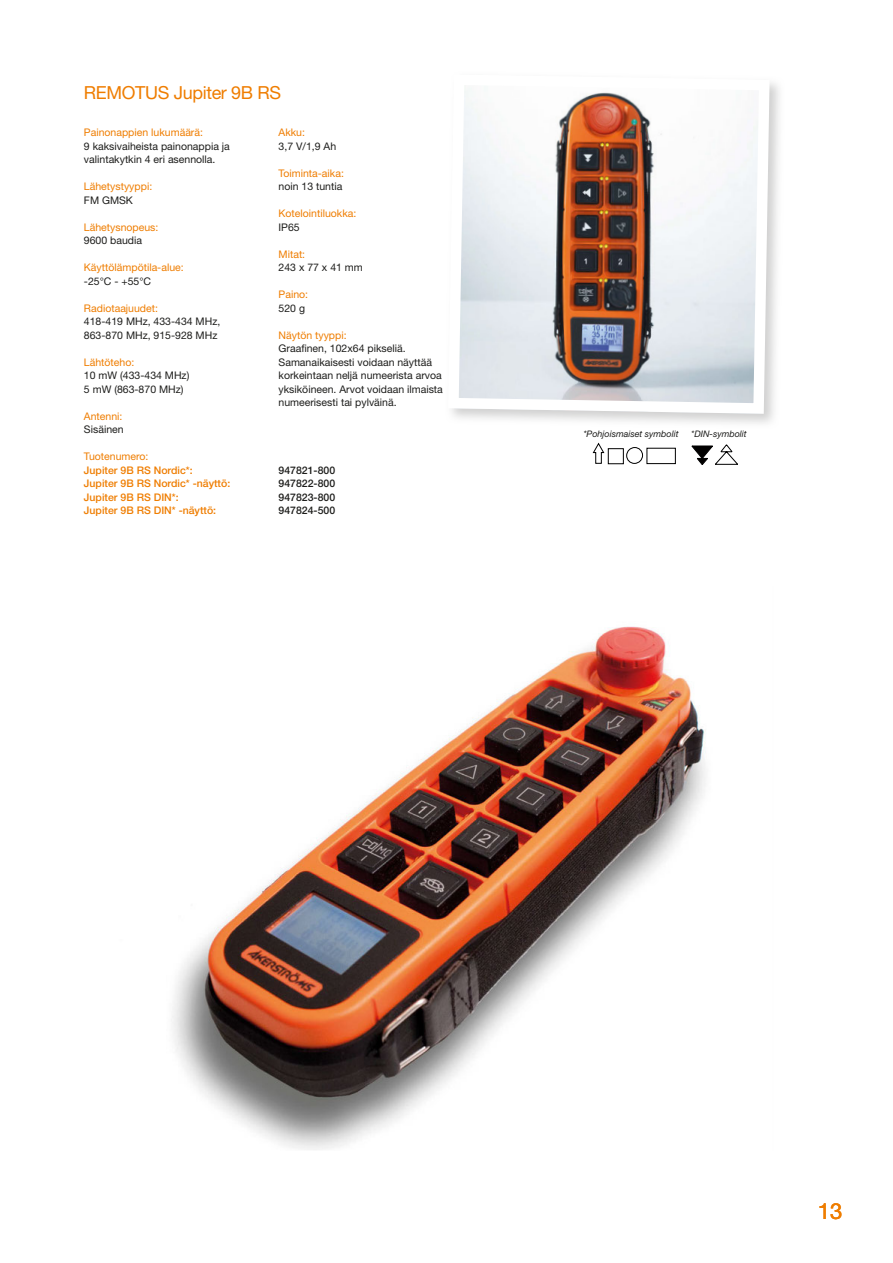
<style>
.page{position:relative;width:893px;height:1263px;background:#fff}
.page>*{position:absolute;margin:0;border:0;box-sizing:border-box;transform-origin:0 0}
.t1{font:22.2px "Helvetica Neue";color:#ef7d00}
.t2{font:18px "Helvetica Neue";letter-spacing:-.02em;color:#ef7d00}
.t3{font:10.5px/13.5px "Helvetica Neue";color:#1d1d1b}
.t4{font:10.5px "Helvetica Neue";color:#ef7d00}
.t5{font:500 10.5px/13.5px "Helvetica Neue CE";color:#ef7d00}
.t6{font:500 10.5px/13.5px "Helvetica Neue CE";color:#1d1d1b;text-align:justify}
.t7{font:italic 9px "Helvetica Neue";color:#1d1d1b}
</style>
<div class="page">
<svg style="left:448px;top:74px;width:322px;height:340px"></svg>
<svg style="left:593px;top:443px;width:11px;height:21px"></svg>
<div style="left:608px;top:449px;width:15px;height:15px;border:1px solid #010000"></div>
<svg style="left:626px;top:447px;width:17px;height:17px"></svg>
<div style="left:647px;top:448px;width:28px;height:16px;border:1px solid #010000"></div>
<svg style="left:691px;top:444px;width:47px;height:21px"></svg>
<img style="left:171px;top:626px;width:535px;height:524px">
<h2 class="t2" style="left:84px;top:82px;width:199px">REMOTUS Jupiter 9B RS</h2>
<p class="t4" style="left:84px;top:126px;width:121px">Painonappien lukumäärä:</p>
<p class="t3" style="left:84px;top:139px;width:147px">9 kaksivaiheista painonappia ja valintakytkin 4 eri asennolla.</p>
<p class="t4" style="left:84px;top:180px;width:70px">Lähetystyyppi:</p>
<p class="t3" style="left:84px;top:193px;width:51px">FM GMSK</p>
<p class="t4" style="left:84px;top:221px;width:76px">Lähetysnopeus:</p>
<p class="t3" style="left:84px;top:233px;width:60px">9600 baudia</p>
<p class="t4" style="left:84px;top:261px;width:101px">Käyttölämpötila-alue:</p>
<p class="t3" style="left:84px;top:274px;width:69px">-25°C - +55°C</p>
<p class="t4" style="left:84px;top:302px;width:76px">Radiotaajuudet:</p>
<p class="t3" style="left:84px;top:314px;width:138px">418-419 MHz, 433-434 MHz,<br>863-870 MHz, 915-928 MHz</p>
<p class="t4" style="left:84px;top:356px;width:52px">Lähtöteho:</p>
<p class="t3" style="left:84px;top:368px;width:107px">10 mW (433-434 MHz)<br>5 mW (863-870 MHz)</p>
<p class="t4" style="left:84px;top:410px;width:40px">Antenni:</p>
<p class="t3" style="left:84px;top:422px;width:41px">Sisäinen</p>
<p class="t4" style="left:279px;top:126px;width:28px">Akku:</p>
<p class="t3" style="left:279px;top:139px;width:59px">3,7 V/1,9 Ah</p>
<p class="t4" style="left:279px;top:167px;width:67px">Toiminta-aika:</p>
<p class="t3" style="left:279px;top:179px;width:65px">noin 13 tuntia</p>
<p class="t4" style="left:279px;top:207px;width:79px">Kotelointiluokka:</p>
<p class="t3" style="left:279px;top:220px;width:23px">IP65</p>
<p class="t4" style="left:279px;top:248px;width:28px">Mitat:</p>
<p class="t3" style="left:279px;top:260px;width:86px">243 x 77 x 41 mm</p>
<p class="t4" style="left:279px;top:288px;width:31px">Paino:</p>
<p class="t3" style="left:279px;top:301px;width:28px">520 g</p>
<p class="t4" style="left:279px;top:329px;width:70px">Näytön tyyppi:</p>
<p class="t3" style="left:279px;top:341px;width:166px">Graafinen, 102x64 pikseliä.<br>Samanaikaisesti voidaan näyttää korkeintaan neljä numeerista arvoa yksiköineen. Arvot voidaan ilmaista numeerisesti tai pylväinä.</p>
<p class="t4" style="left:84px;top:450px;width:66px">Tuotenumero:</p>
<p class="t5" style="left:84px;top:463px;width:148px">Jupiter 9B RS Nordic*:<br>Jupiter 9B RS Nordic* -näyttö:<br>Jupiter 9B RS DIN*:<br>Jupiter 9B RS DIN* -näyttö:</p>
<p class="t6" style="left:279px;top:463px;width:58px">947821-800<br>947822-800<br>947823-800<br>947824-500</p>
<p class="t7" style="left:583px;top:428px;width:97px">*Pohjoismaiset symbolit</p>
<p class="t7" style="left:691px;top:429px;width:57px">*DIN-symbolit</p>
<h1 class="t1" style="left:818px;top:1198px;width:26px">13</h1>
</div>
